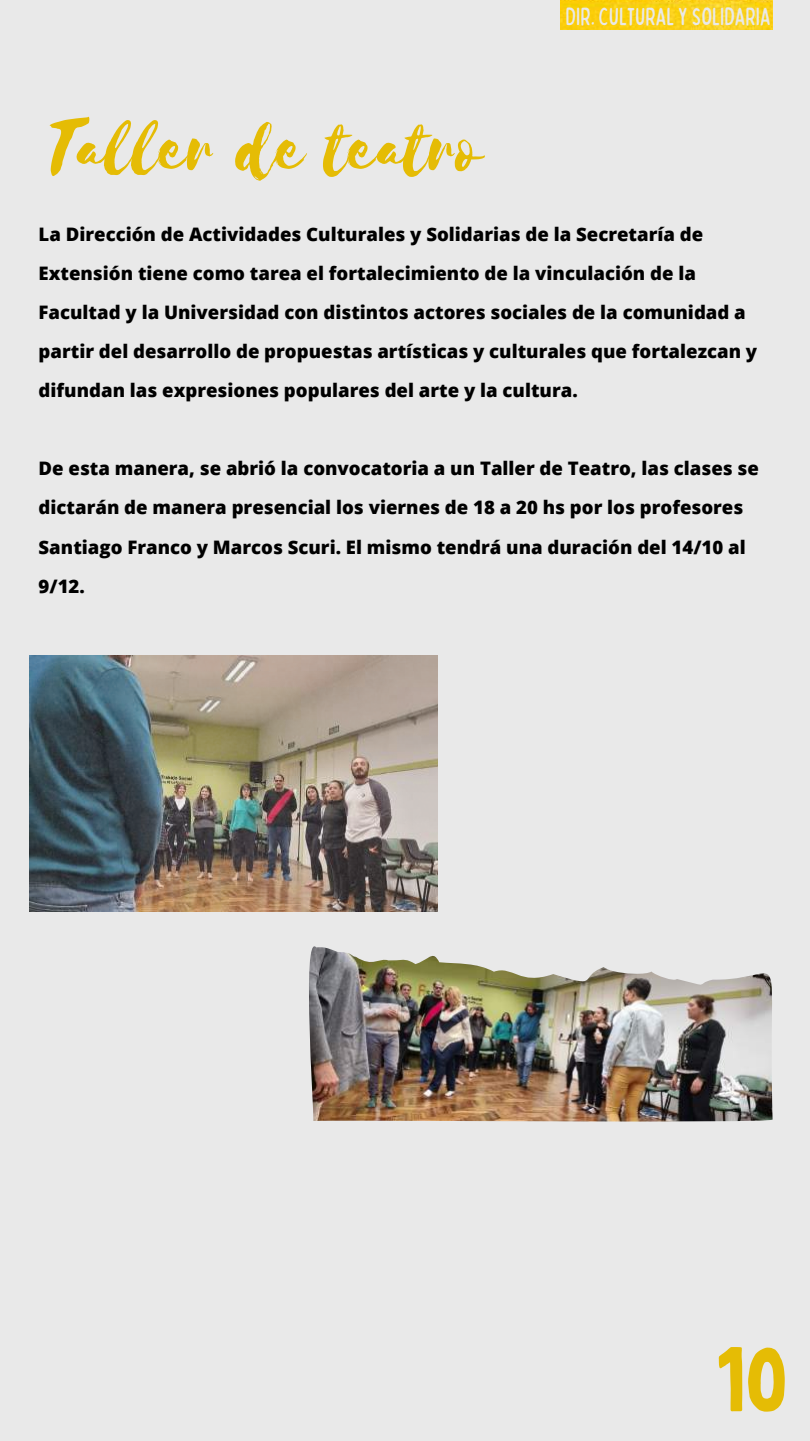
<style>
.page{position:relative;width:810px;height:1441px;background:#fff}
.page>*{position:absolute;margin:0;border:0;box-sizing:border-box;transform-origin:0 0}
.t1{font:90px "Bobby Jones";color:#e5bc05}
.t2{font:83px "Selima";color:#e5bc05}
.t3{font:condensed 25.1px "Bobby Jones Soft";color:#e9e9e9}
.t4{font:800 18.6px/39px "Open Sans";color:#000}
</style>
<div class="page">
<div style="left:0;top:0;width:810px;height:1440px;background:#e9e9e9"></div>
<img style="left:561px;top:0;width:211px;height:29px">
<img style="left:29px;top:655px;width:409px;height:255px">
<img style="left:309px;top:946px;width:464px;height:175px">
<h2 class="t2" style="left:47px;top:103px;width:438px">Taller de teatro</h2>
<h3 class="t3" style="left:565px;top:0;width:207px">DIR. CULTURALY SOLIDARIA</h3>
<p class="t4" style="left:39px;top:214px;width:720px">La Dirección de Actividades Culturales y Solidarias de la Secretaría de Extensión tiene como tarea el fortalecimiento de la vinculación de la Facultad y la Universidad con distintos actores sociales de la comunidad a partir del desarrollo de propuestas artísticas y culturales que fortalezcan y difundan las expresiones populares del arte y la cultura.</p>
<p class="t4" style="left:39px;top:448px;width:722px">De esta manera, se abrió la convocatoria a un Taller de Teatro, las clases se dictarán de manera presencial los viernes de 18 a 20 hs por los profesores Santiago Franco y Marcos Scuri. El mismo tendrá una duración del 14/10 al 9/12.</p>
<h1 class="t1" style="left:715px;top:1322px;width:73px">10</h1>
</div>
